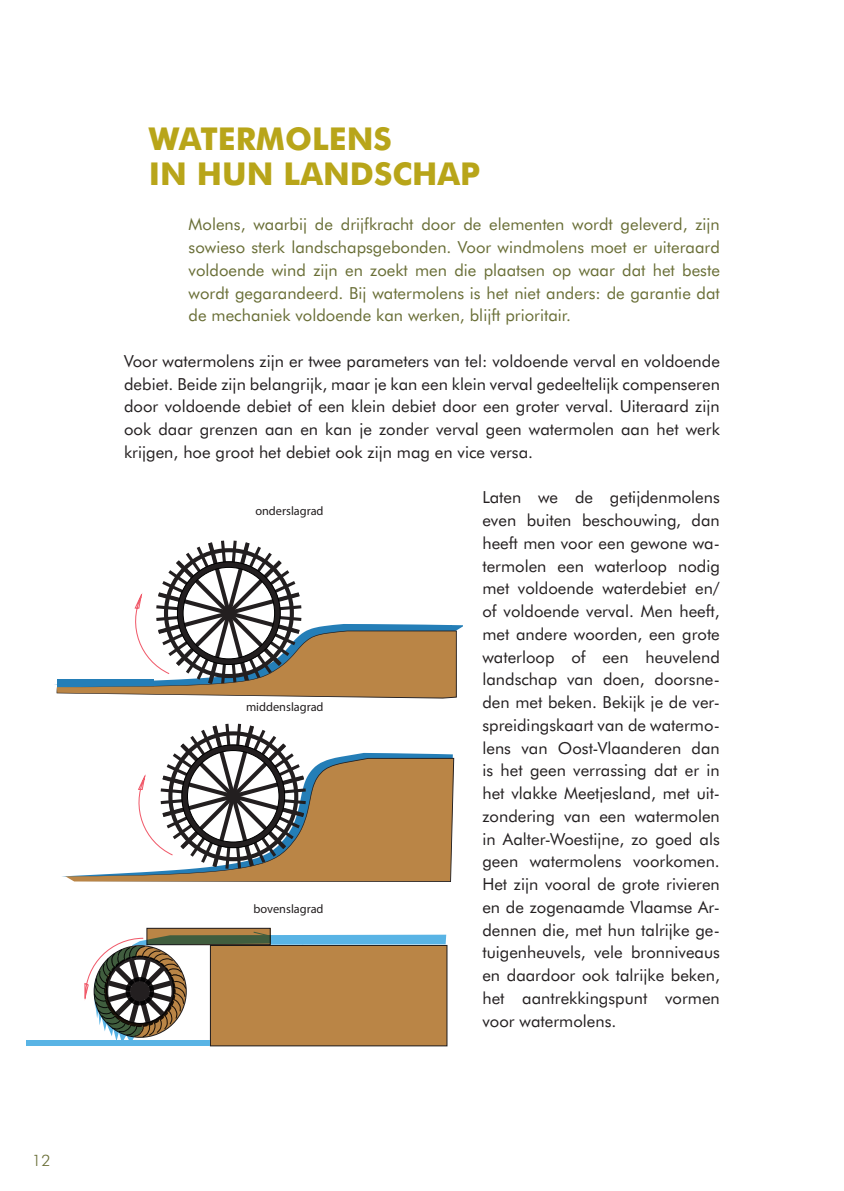
<style>
.page{position:relative;width:844px;height:1191px;background:#fff}
.page>*{position:absolute;margin:0;border:0;box-sizing:border-box;transform-origin:0 0}
.t1{font:700 31.5px/35px "Futura BT";color:#b8a519}
.t2{font:16.62px/22.8px "Futura BT";color:#231f20;text-align:justify}
.t3{font:16.62px/22.8px "Futura BT";color:#696e36;text-align:justify}
.t4{font:300 15.75px "Futura BT";color:#696e36}
.t5{font:12.25px "Myriad Pro";color:#231f20}
</style>
<div class="page">
<svg style="left:62px;top:753px;width:390px;height:124px"></svg>
<div style="left:210px;top:945px;width:237px;height:101px;border:1px solid #231f20"></div>
<div style="left:27px;top:1040px;width:183px;height:5px;background:#59b4e5"></div>
<div style="left:147px;top:928px;width:123px;height:16px;background:#ba8546"></div>
<div style="left:146px;top:927px;width:124px;height:18px;border:1px solid #231f20"></div>
<svg style="left:131px;top:723px;width:178px;height:35px"></svg>
<svg style="left:54px;top:540px;width:408px;height:158px"></svg>
<svg style="left:65px;top:758px;width:389px;height:124px"></svg>
<svg style="left:84px;top:932px;width:362px;height:111px"></svg>
<p class="t4" style="left:32px;top:1151px;width:20px">12</p>
<h1 class="t1" style="left:149px;top:121px;width:333px">WATERMOLENS<br>IN HUN LANDSCHAP</h1>
<p class="t3" style="left:189px;top:213px;width:532px">Molens, waarbij de drijfkracht door de elementen wordt geleverd, zijn sowieso sterk landschapsgebonden. Voor windmolens moet er uiteraard voldoende wind zijn en zoekt men die plaatsen op waar dat het beste wordt gegarandeerd. Bij watermolens is het niet anders: de garantie dat de mechaniek voldoende kan werken, blijft prioritair.</p>
<p class="t2" style="left:124px;top:349px;width:597px">Voor watermolens zijn er twee parameters van tel: voldoende verval en voldoende debiet. Beide zijn belangrijk, maar je kan een klein verval gedeeltelijk compenseren door voldoende debiet of een klein debiet door een groter verval. Uiteraard zijn ook daar grenzen aan en kan je zonder verval geen watermolen aan het werk krijgen, hoe groot het debiet ook zijn mag en vice versa.</p>
<p class="t2" style="left:482px;top:486px;width:239px">Laten we de getijdenmolens even buiten beschouwing, dan heeft men voor een gewone wa&shy;termolen een waterloop nodig met voldoende waterdebiet en/ of voldoende verval. Men heeft, met andere woorden, een grote waterloop of een heuvelend landschap van doen, doorsne&shy;den met beken. Bekijk je de ver&shy;spreidingskaart van de watermo&shy;lens van Oost-Vlaanderen dan is het geen verrassing dat er in het vlakke Meetjesland, met uit&shy;zondering van een watermolen in Aalter-Woestijne, zo goed als geen watermolens voorkomen.<br>Het zijn vooral de grote rivieren en de zogenaamde Vlaamse Ar&shy;dennen die, met hun talrijke ge&shy;tuigenheuvels, vele bronniveaus en daardoor ook talrijke beken, het aantrekkingspunt vormen voor watermolens.</p>
<p class="t5" style="left:255px;top:503px;width:70px">onderslagrad</p>
<p class="t5" style="left:246px;top:699px;width:79px">middenslagrad</p>
<p class="t5" style="left:253px;top:901px;width:71px">bovenslagrad</p>
</div>
